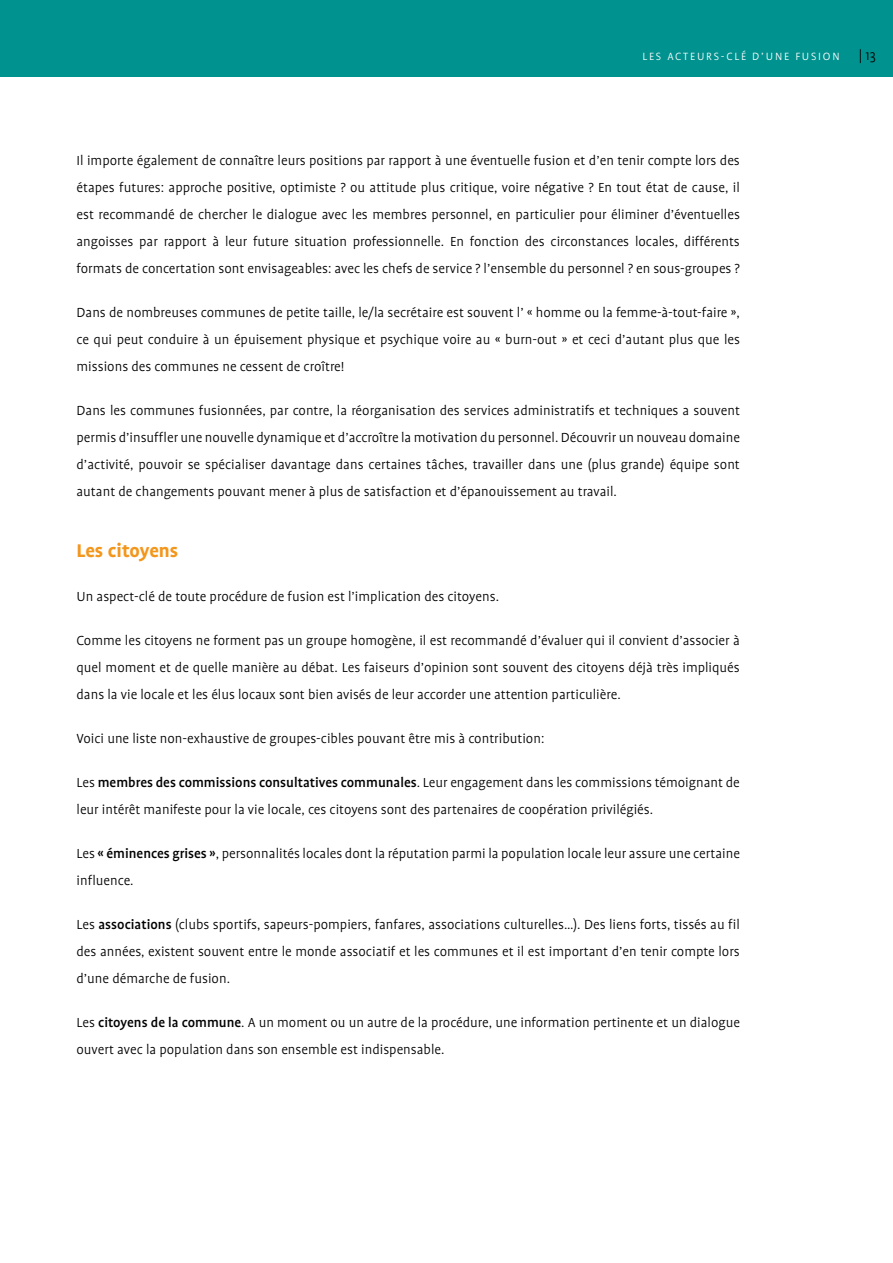
<style>
.page{position:relative;width:893px;height:1263px;background:#fff}
.page>*{position:absolute;margin:0;border:0;box-sizing:border-box;transform-origin:0 0}
.t1{font:700 21px "Profile";color:#f3961c}
.t2{font:300 15px/27px "Profile";color:#000;text-align:justify}
.t3{font:300 12px "Profile";letter-spacing:.15em;color:#fff}
.s1{font-weight:500}
</style>
<div class="page">
<div style="left:0;top:0;width:893px;height:77px;background:#00928f"></div>
<p class="t3" style="left:642px;top:50px;width:199px">LES ACTEURS-CLÉ D’UNE FUSION</p>
<p class="t2" style="left:859px;top:42px;width:19px">| 13</p>
<p class="t2" style="left:77px;top:147px;width:665px">Il importe également de connaître leurs positions par rapport à une éventuelle fusion et d’en tenir compte lors des étapes futures: approche positive, optimiste ? ou attitude plus critique, voire négative ? En tout état de cause, il est recommandé de chercher le dialogue avec les membres personnel, en particulier pour éliminer d’éventuelles angoisses par rapport à leur future situation professionnelle. En fonction des circonstances locales, différents formats de concertation sont envisageables: avec les chefs de service ? l’ensemble du personnel ? en sous-groupes ?</p>
<p class="t2" style="left:77px;top:299px;width:665px">Dans de nombreuses communes de petite taille, le/la secrétaire est souvent l’ « homme ou la femme-à-tout-faire », ce qui peut conduire à un épuisement physique et psychique voire au « burn-out » et ceci d’autant plus que les missions des communes ne cessent de croître!</p>
<p class="t2" style="left:77px;top:397px;width:665px">Dans les communes fusionnées, par contre, la réorganisation des services administratifs et techniques a souvent permis d’insuffler une nouvelle dynamique et d’accroître la motivation du personnel. Découvrir un nouveau domaine d’activité, pouvoir se spécialiser davantage dans certaines tâches, travailler dans une (plus grande) équipe sont autant de changements pouvant mener à plus de satisfaction et d’épanouissement au travail.</p>
<h1 class="t1" style="left:77px;top:539px;width:103px">Les citoyens</h1>
<p class="t2" style="left:77px;top:583px;width:424px">Un aspect-clé de toute procédure de fusion est l’implication des citoyens.</p>
<p class="t2" style="left:77px;top:627px;width:665px">Comme les citoyens ne forment pas un groupe homogène, il est recommandé d’évaluer qui il convient d’associer à quel moment et de quelle manière au débat. Les faiseurs d’opinion sont souvent des citoyens déjà très impliqués dans la vie locale et les élus locaux sont bien avisés de leur accorder une attention particulière.</p>
<p class="t2" style="left:77px;top:725px;width:469px">Voici une liste non-exhaustive de groupes-cibles pouvant être mis à contribution:</p>
<p class="t2" style="left:77px;top:769px;width:665px">Les <span class="s1">membres des commissions consultatives communales</span>. Leur engagement dans les commissions témoignant de leur intérêt manifeste pour la vie locale, ces citoyens sont des partenaires de coopération privilégiés.</p>
<p class="t2" style="left:77px;top:840px;width:665px">Les <span class="s1">« éminences grises »</span>, personnalités locales dont la réputation parmi la population locale leur assure une certaine influence.</p>
<p class="t2" style="left:77px;top:911px;width:665px">Les <span class="s1">associations</span> (clubs sportifs, sapeurs-pompiers, fanfares, associations culturelles…). Des liens forts, tissés au fil des années, existent souvent entre le monde associatif et les communes et il est important d’en tenir compte lors d’une démarche de fusion.</p>
<p class="t2" style="left:77px;top:1009px;width:665px">Les <span class="s1">citoyens de la commune</span>. A un moment ou un autre de la procédure, une information pertinente et un dialogue ouvert avec la population dans son ensemble est indispensable.</p>
</div>
